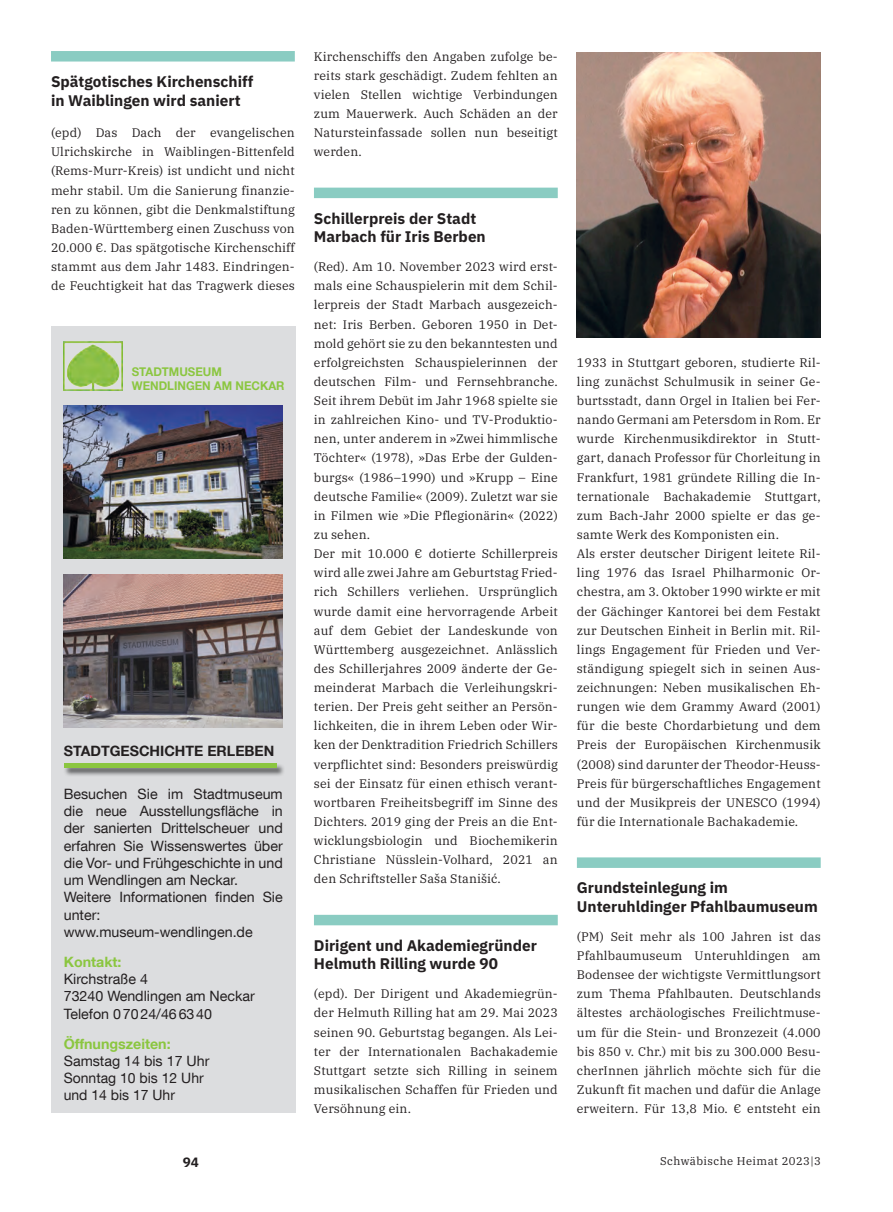
<style>
.page{position:relative;width:893px;height:1212px;background:#fff}
.page>*{position:absolute;margin:0;border:0;box-sizing:border-box;transform-origin:0 0}
.shb_aktuell_titel{font:15.3px/18.5px "IBM Plex Sans Bold 2";color:#231f20}
.t1{font:14.25px/17.2px "Helvetica Neue LT Com Roman 2";color:#231f20}
.t2{font:700 14.25px "Helvetica Neue LT Com";color:#231f20}
.t3{font:13.5px "IBM Plex Sans Bold 2";color:#231f20}
.shb_intern_fliess{font:12.3px/19.2px "IBM Plex Serif 2";letter-spacing:.01em;color:#231f20;text-align:justify}
.t4{font:700 12px/14.4px "Helvetica Neue LT Com";color:#8bc640;scale:.96 1}
.t5{font:11.25px "IBM Plex Serif";letter-spacing:.04em;color:#231f20}
.s1{font-family:"Helvetica Neue LT Com"}
.s2{font-family:"Helvetica Neue LT Com";font-weight:700;color:#8bc640}
</style>
<div class="page">
<div style="left:51px;top:51px;width:244px;height:11px;background:#8accc2"></div>
<div style="left:314px;top:188px;width:244px;height:10px;background:#8accc2"></div>
<div style="left:314px;top:915px;width:244px;height:10px;background:#8accc2"></div>
<div style="left:577px;top:857px;width:244px;height:11px;background:#8accc2"></div>
<div style="left:51px;top:326px;width:245px;height:787px;background:#dcdddf"></div>
<img style="left:64px;top:574px;width:219px;height:154px">
<img style="left:64px;top:341px;width:59px;height:49px">
<img style="left:64px;top:405px;width:219px;height:153px">
<div style="left:63px;top:763px;width:222px;height:14px;background:#1d1e1f;opacity:.75"></div>
<div style="left:64px;top:763px;width:212px;height:5px;background:#8bc640"></div>
<img style="left:577px;top:52px;width:244px;height:285px">
<p class="shb_aktuell_titel" style="left:51px;top:71px;width:204px">Spätgotisches Kirchenschiff in Waiblingen wird saniert</p>
<p class="shb_intern_fliess" style="left:51px;top:122px;width:245px">(epd) Das Dach der evangelischen Ulrichskirche in Waiblingen-Bittenfeld (Rems-Murr-Kreis) ist undicht und nicht mehr stabil. Um die Sanierung finanzie&shy;ren zu können, gibt die Denkmalstiftung Baden-Württemberg einen Zuschuss von 20.000 €. Das spätgotische Kirchenschiff stammt aus dem Jahr 1483. Eindringen&shy;de Feuchtigkeit hat das Tragwerk dieses</p>
<p class="t4" style="left:132px;top:364px;width:161px">STADTMUSEUM<br>WENDLINGEN AM NECKAR</p>
<p class="t2" style="left:64px;top:742px;width:212px">STADTGESCHICHTE ERLEBEN</p>
<p class="t1" style="left:64px;top:785px;width:220px">Besuchen Sie im Stadtmuseum <span class="s1">die neue Ausstellungsfläche in </span>der sanierten Drittelscheuer und erfahren Sie Wissenswertes über die Vor- und Frühgeschichte in und um Wendlingen am Neckar.<br><span class="s1">Weitere Informationen finden Sie </span>unter: www.museum-wendlingen.de</p>
<p class="t1" style="left:64px;top:953px;width:193px"><span class="s2">Kontakt:<br></span>Kirchstraße 4<br>73240 Wendlingen am Neckar<br>Telefon 0 70 24/46 63 40</p>
<p class="t1" style="left:64px;top:1034px;width:147px"><span class="s2">Öffnungszeiten:<br></span>Samstag 14 bis 17 Uhr<br>Sonntag 10 bis 12 Uhr und 14 bis 17 Uhr</p>
<p class="shb_intern_fliess" style="left:314px;top:46px;width:245px">Kirchenschiffs den Angaben zufolge be&shy;reits stark geschädigt. Zudem fehlten an vielen Stellen wichtige Verbindungen zum Mauerwerk. Auch Schäden an der Natursteinfassade sollen nun beseitigt werden.</p>
<p class="shb_aktuell_titel" style="left:314px;top:208px;width:173px">Schillerpreis der Stadt<br>Marbach für Iris Berben</p>
<p class="shb_intern_fliess" style="left:314px;top:256px;width:245px">(Red). Am 10. November 2023 wird erst&shy;mals eine Schauspielerin mit dem Schil&shy;lerpreis der Stadt Marbach ausgezeich&shy;net: Iris Berben. Geboren 1950 in Det&shy;mold gehört sie zu den bekanntesten und erfolgreichsten Schauspielerinnen der deutschen Film- und Fernsehbranche.<br>Seit ihrem Debüt im Jahr 1968 spielte sie in zahlreichen Kino- und TV-Produktio&shy;nen, unter anderem in »Zwei himmlische Töchter« (1978), »Das Erbe der Gulden&shy;burgs« (1986–1990) und »Krupp – Eine deutsche Familie« (2009). Zuletzt war sie in Filmen wie »Die Pflegionärin« (2022) zu sehen.</p>
<p class="shb_intern_fliess" style="left:314px;top:543px;width:245px">Der mit 10.000 € dotierte Schillerpreis wird alle zwei Jahre am Geburtstag Fried&shy;rich Schillers verliehen. Ursprünglich wurde damit eine hervorragende Arbeit auf dem Gebiet der Landeskunde von Württemberg ausgezeichnet. Anlässlich des Schillerjahres 2009 änderte der Ge&shy;meinderat Marbach die Verleihungskri&shy;terien. Der Preis geht seither an Persön&shy;lichkeiten, die in ihrem Leben oder Wir&shy;ken der Denktradition Friedrich Schillers verpflichtet sind: Besonders preiswürdig sei der Einsatz für einen ethisch verant&shy;wortbaren Freiheitsbegriff im Sinne des Dichters. 2019 ging der Preis an die Ent&shy;wicklungsbiologin und Biochemikerin Christiane Nüsslein-Volhard, 2021 an den Schriftsteller Saša Stanišić.</p>
<p class="shb_aktuell_titel" style="left:314px;top:935px;width:224px">Dirigent und Akademiegründer<br>Helmuth Rilling wurde 90</p>
<p class="shb_intern_fliess" style="left:314px;top:983px;width:245px">(epd). Der Dirigent und Akademiegrün&shy;der Helmuth Rilling hat am 29. Mai 2023 seinen 90. Geburtstag begangen. Als Lei&shy;ter der Internationalen Bachakademie Stuttgart setzte sich Rilling in seinem musikalischen Schaffen für Frieden und Versöhnung ein.</p>
<p class="shb_intern_fliess" style="left:577px;top:352px;width:245px">1933 in Stuttgart geboren, studierte Ril&shy;ling zunächst Schulmusik in seiner Ge&shy;burtsstadt, dann Orgel in Italien bei Fer&shy;nando Germani am Petersdom in Rom. Er wurde Kirchenmusikdirektor in Stutt&shy;gart, danach Professor für Chorleitung in Frankfurt, 1981 gründete Rilling die In&shy;ternationale Bachakademie Stuttgart, zum Bach-Jahr 2000 spielte er das ge&shy;samte Werk des Komponisten ein.</p>
<p class="shb_intern_fliess" style="left:577px;top:543px;width:245px">Als erster deutscher Dirigent leitete Ril&shy;ling 1976 das Israel Philharmonic Or&shy;chestra, am 3. Oktober 1990 wirkte er mit der Gächinger Kantorei bei dem Festakt zur Deutschen Einheit in Berlin mit. Ril&shy;lings Engagement für Frieden und Ver&shy;ständigung spiegelt sich in seinen Aus&shy;zeichnungen: Neben musikalischen Eh&shy;rungen wie dem Grammy Award (2001) für die beste Chordarbietung und dem Preis der Europäischen Kirchenmusik (2008) sind darunter der Theodor-Heuss-Preis für bürgerschaftliches Engagement und der Musikpreis der UNESCO (1994) für die Internationale Bachakademie.</p>
<p class="shb_aktuell_titel" style="left:577px;top:877px;width:242px">Grundsteinlegung im<br>Unteruhldinger Pfahlbaumuseum</p>
<p class="shb_intern_fliess" style="left:577px;top:926px;width:245px">(PM) Seit mehr als 100 Jahren ist das Pfahlbaumuseum Unteruhldingen am Bodensee der wichtigste Vermittlungsort zum Thema Pfahlbauten. Deutschlands ältestes archäologisches Freilichtmuse&shy;um für die Stein- und Bronzezeit (4.000 bis 850 v. Chr.) mit bis zu 300.000 Besu&shy;cherInnen jährlich möchte sich für die Zukunft fit machen und dafür die Anlage erweitern. Für 13,8 Mio. € entsteht ein</p>
<p class="t3" style="left:183px;top:1152px;width:18px">94</p>
<p class="t5" style="left:660px;top:1152px;width:162px">Schwäbische Heimat 2023|3</p>
</div>
